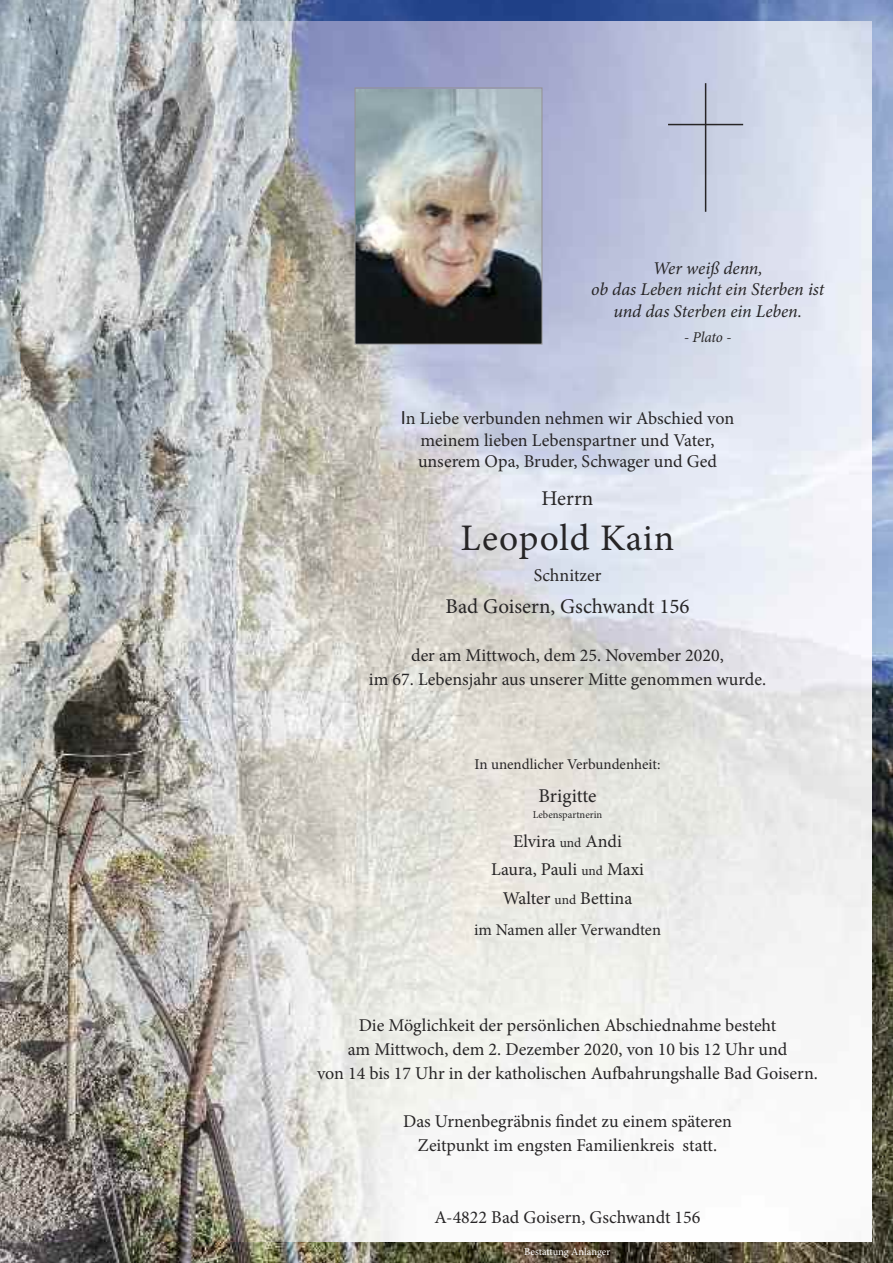
<style>
.page{position:relative;width:893px;height:1263px;background:#fff}
.page>*{position:absolute;margin:0;border:0;box-sizing:border-box;transform-origin:0 0}
.t1{font:37.5px "Minion Pro";letter-spacing:.025em;color:#272526}
.t2{font:21px "Minion Pro";color:#272526}
.t3{font:19.5px "Minion Pro";letter-spacing:-.005em;color:#272526}
.t4{font:18px/24px "Minion Pro";color:#272526;text-align:center}
.t5{font:italic 18px/21.6px "Minion Pro";letter-spacing:-.005em;color:#272526;text-align:center}
.t6{font:16.5px "Minion Pro";color:#272526}
.t7{font:15px "Minion Pro";color:#272526}
.t8{font:italic 15px "Minion Pro";letter-spacing:-.01em;color:#272526}
.t9{font:10.5px "Minion Pro";letter-spacing:-.005em;color:#fff}
.t10{font:10.5px "Minion Pro";color:#272526}
.s1{font-family:"Arial"}
.s2{font-size:13.5px}
</style>
<div class="page">
<img style="left:0;top:0;width:893px;height:1263px">
<img style="left:21px;top:21px;width:851px;height:1221px">
<img style="left:357px;top:90px;width:183px;height:252px">
<div style="left:355px;top:88px;width:187px;height:256px;border:1px solid #939293"></div>
<hr style="left:705px;top:83px;width:1px;height:129px;background:#272526">
<hr style="left:668px;top:124px;width:75px;height:1px;background:#272526">
<p class="t5" style="left:591px;top:259px;width:235px">Wer weiß denn,<br>ob das Leben nicht ein Sterben ist und das Sterben ein Leben.</p>
<p class="t8" style="left:684px;top:332px;width:49px">- Plato -</p>
<p class="t4" style="left:401px;top:409px;width:335px;line-height:21.6px"><span class="s1">I</span>n Liebe verbunden nehmen wir Abschied von meinem lieben Lebenspartner und Vater, unserem Opa, Bruder, Schwager und Ged</p>
<p class="t2" style="left:542px;top:490px;width:53px">Herrn</p>
<h1 class="t1" style="left:461px;top:523px;width:215px">Leopold Kain</h1>
<p class="t4" style="left:534px;top:565px;width:69px">Schnitzer</p>
<p class="t2" style="left:445px;top:598px;width:246px">Bad Goisern, Gschwandt 156</p>
<p class="t4" style="left:369px;top:644px;width:399px">der am Mittwoch, dem 25. November 2020,<br>im 67. Lebensjahr aus unserer Mitte genommen wurde.</p>
<p class="t7" style="left:475px;top:758px;width:187px">In unendlicher Verbundenheit:</p>
<p class="t3" style="left:539px;top:788px;width:59px">Brigitte</p>
<p class="t10" style="left:533px;top:811px;width:71px">Lebenspartnerin</p>
<p class="t4" style="left:491px;top:828px;width:154px;line-height:28.5px">Elvira <span class="s2">und</span> Andi<br>Laura, Pauli <span class="s2">und</span> Maxi<br>Walter <span class="s2">und</span> Bettina</p>
<p class="t6" style="left:474px;top:924px;width:188px">im Namen aller Verwandten</p>
<p class="t4" style="left:317px;top:1015px;width:502px">Die Möglichkeit der persönlichen Abschiednahme besteht<br>am Mittwoch, dem 2. Dezember 2020, von 10 bis 12 Uhr und<br>von 14 bis 17 Uhr in der katholischen Aufbahrungshalle Bad Goisern.</p>
<p class="t4" style="left:403px;top:1111px;width:331px">Das Urnenbegräbnis findet zu einem späteren<br>Zeitpunkt im engsten Familienkreis statt.</p>
<p class="t4" style="left:435px;top:1207px;width:267px">A-4822 Bad Goisern, Gschwandt 156</p>
<p class="t9" style="left:524px;top:1247px;width:88px">Bestattung Anlanger</p>
</div>
